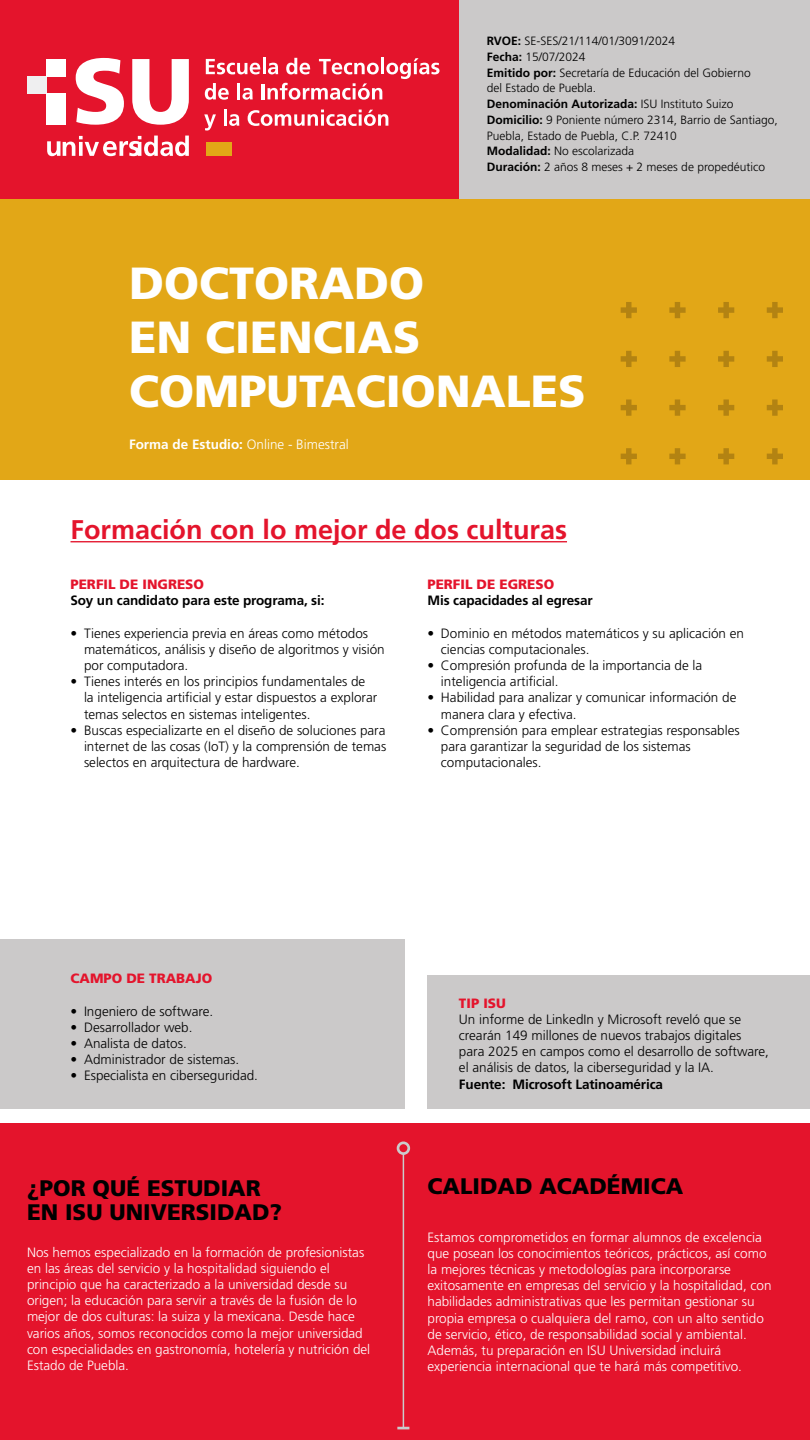
<style>
.page{position:relative;width:810px;height:1440px;background:#fff}
.page>*{position:absolute;margin:0;border:0;box-sizing:border-box;transform-origin:0 0}
.t1{font:900 45px/54px "Frutiger LT Std";color:#fff}
.t2{font:700 27px "Frutiger LT Std";color:#e4142c}
.t3{font:900 22.5px/24px "Frutiger LT Std";color:#000}
.t4{font:300 13.5px/16.2px "Frutiger LT Std";color:#000}
.t5{font:300 13.5px/16.2px "Frutiger LT Std";color:#fff}
.t6{font:700 13.5px "Frutiger LT Std";letter-spacing:-.01em;color:#000}
.t7{font:900 13.5px "Frutiger LT Std";color:#e4142c}
.t8{font:300 12px/15.8px "Frutiger LT Std";color:#000}
.s1{font-weight:700}
</style>
<div class="page">
<div style="left:0;top:0;width:477px;height:200px;background:#e4142c"></div>
<div style="left:459px;top:0;width:351px;height:206px;background:#cbc9c9"></div>
<div style="left:428px;top:975px;width:382px;height:133px;background:#cbc9c9"></div>
<div style="left:0;top:939px;width:405px;height:169px;background:#cbc9c9"></div>
<hr style="left:70px;top:541px;width:497px;height:1px;background:#e4142c">
<div style="left:0;top:1123px;width:810px;height:317px;background:#e4142c"></div>
<hr style="left:403px;top:1154px;width:1px;height:274px;background:#cbcbcc">
<div style="left:397px;top:1141px;width:13px;height:14px;border:3px solid #cbcbcc;border-radius:50%"></div>
<svg style="left:397px;top:1427px;width:12px;height:2px"></svg>
<div style="left:0;top:200px;width:810px;height:280px;background:#e2a717"></div>
<svg style="left:621px;top:302px;width:16px;height:16px"></svg>
<svg style="left:669px;top:302px;width:17px;height:16px"></svg>
<svg style="left:718px;top:302px;width:16px;height:16px"></svg>
<svg style="left:767px;top:302px;width:16px;height:16px"></svg>
<svg style="left:621px;top:448px;width:16px;height:16px"></svg>
<svg style="left:621px;top:400px;width:16px;height:16px"></svg>
<svg style="left:621px;top:351px;width:16px;height:16px"></svg>
<svg style="left:669px;top:448px;width:17px;height:16px"></svg>
<svg style="left:669px;top:400px;width:17px;height:16px"></svg>
<svg style="left:669px;top:351px;width:17px;height:16px"></svg>
<svg style="left:718px;top:448px;width:16px;height:16px"></svg>
<svg style="left:718px;top:400px;width:16px;height:16px"></svg>
<svg style="left:718px;top:351px;width:16px;height:16px"></svg>
<svg style="left:767px;top:448px;width:16px;height:16px"></svg>
<svg style="left:767px;top:400px;width:16px;height:16px"></svg>
<svg style="left:767px;top:351px;width:16px;height:16px"></svg>
<svg style="left:76px;top:58px;width:48px;height:67px"></svg>
<svg style="left:132px;top:59px;width:57px;height:66px"></svg>
<div style="left:27px;top:76px;width:19px;height:17px;background:#efeff0"></div>
<div style="left:46px;top:59px;width:20px;height:17px;background:#fff"></div>
<div style="left:46px;top:93px;width:20px;height:32px;background:#fff"></div>
<svg style="left:47px;top:136px;width:142px;height:20px"></svg>
<svg style="left:206px;top:59px;width:54px;height:15px"></svg>
<hr style="left:263px;top:58px;width:3px;height:16px;background:#fff">
<svg style="left:205px;top:83px;width:24px;height:17px"></svg>
<hr style="left:237px;top:83px;width:3px;height:16px;background:#fff">
<svg style="left:242px;top:88px;width:11px;height:12px"></svg>
<hr style="left:261px;top:84px;width:4px;height:15px;background:#fff">
<svg style="left:268px;top:58px;width:171px;height:42px"></svg>
<svg style="left:204px;top:114px;width:12px;height:17px"></svg>
<hr style="left:224px;top:109px;width:3px;height:17px;background:#fff">
<svg style="left:229px;top:114px;width:10px;height:12px"></svg>
<svg style="left:248px;top:110px;width:140px;height:16px"></svg>
<div style="left:206px;top:142px;width:26px;height:14px;background:#e2a717"></div>
<p class="t8" style="left:487px;top:33px;width:293px"><span class="s1">RVOE:</span> SE-SES/21/114/01/3091/2024<br><span class="s1">Fecha:</span> 15/07/2024<br><span class="s1">Emitido por:</span> Secretaría de Educación del Gobierno<br>del Estado de Puebla.<br><span class="s1">Denominación Autorizada:</span> ISU Instituto Suizo <span class="s1">Domicilio:</span> 9 Poniente número 2314, Barrio de Santiago, Puebla, Estado de Puebla, C.P. 72410<br><span class="s1">Modalidad:</span> No escolarizada<br><span class="s1">Duración:</span> 2 años 8 meses + 2 meses de propedéutico</p>
<h1 class="t1" style="left:129px;top:256px;width:458px">DOCTORADO<br>EN CIENCIAS<br>COMPUTACIONALES</h1>
<p class="t5" style="left:129px;top:436px;width:221px"><span class="s1">Forma de Estudio:</span> Online - Bimestral</p>
<h2 class="t2" style="left:70px;top:514px;width:498px">Formación con lo mejor de dos culturas</h2>
<p class="t7" style="left:70px;top:576px;width:135px">PERFIL DE INGRESO</p>
<p class="t6" style="left:70px;top:593px;width:256px">Soy un candidato para este programa, si:</p>
<p class="t4" style="left:84px;top:625px;width:302px;text-indent:-14px">• Tienes experiencia previa en áreas como métodos matemáticos, análisis y diseño de algoritmos y visión por computadora.</p>
<p class="t4" style="left:84px;top:674px;width:295px;text-indent:-14px">• Tienes interés en los principios fundamentales de la inteligencia artificial y estar dispuestos a explorar temas selectos en sistemas inteligentes.</p>
<p class="t4" style="left:84px;top:722px;width:304px;text-align:justify;text-indent:-14px">• Buscas especializarte en el diseño de soluciones para internet de las cosas (IoT) y la comprensión de temas selectos en arquitectura de hardware.</p>
<p class="t7" style="left:427px;top:576px;width:128px">PERFIL DE EGRESO</p>
<p class="t6" style="left:427px;top:593px;width:167px">Mis capacidades al egresar</p>
<p class="t4" style="left:441px;top:625px;width:305px;text-indent:-14px">• Dominio en métodos matemáticos y su aplicación en ciencias computacionales.</p>
<p class="t4" style="left:441px;top:657px;width:263px;text-indent:-14px">• Compresión profunda de la importancia de la inteligencia artificial.</p>
<p class="t4" style="left:441px;top:690px;width:297px;text-indent:-14px">• Habilidad para analizar y comunicar información de manera clara y efectiva.</p>
<p class="t4" style="left:441px;top:722px;width:300px;text-indent:-14px">• Comprensión para emplear estrategias responsables para garantizar la seguridad de los sistemas computacionales.</p>
<p class="t7" style="left:70px;top:970px;width:143px">CAMPO DE TRABAJO</p>
<p class="t4" style="left:70px;top:1003px;width:144px">• Ingeniero de software.</p>
<p class="t4" style="left:70px;top:1019px;width:124px">• Desarrollador web.</p>
<p class="t4" style="left:70px;top:1035px;width:118px">• Analista de datos.</p>
<p class="t4" style="left:70px;top:1052px;width:170px">• Administrador de sistemas.</p>
<p class="t4" style="left:70px;top:1068px;width:189px">• Especialista en ciberseguridad.</p>
<p class="t7" style="left:459px;top:995px;width:48px">TIP ISU</p>
<p class="t4" style="left:459px;top:1011px;width:312px">Un informe de LinkedIn y Microsoft reveló que se crearán 149 millones de nuevos trabajos digitales para 2025 en campos como el desarrollo de software, el análisis de datos, la ciberseguridad y la IA.</p>
<p class="t6" style="left:459px;top:1076px;width:206px">Fuente: Microsoft Latinoamérica</p>
<h3 class="t3" style="left:27px;top:1176px;width:257px">¿POR QUÉ ESTUDIAR<br>EN ISU UNIVERSIDAD?</h3>
<h3 class="t3" style="left:428px;top:1174px;width:257px">CALIDAD ACADÉMICA</h3>
<p class="t5" style="left:27px;top:1244px;width:345px">Nos hemos especializado en la formación de profesionistas en las áreas del servicio y la hospitalidad siguiendo el principio que ha caracterizado a la universidad desde su origen; la educación para servir a través de la fusión de lo mejor de dos culturas: la suiza y la mexicana. Desde hace varios años, somos reconocidos como la mejor universidad con especialidades en gastronomía, hotelería y nutrición del Estado de Puebla.</p>
<p class="t5" style="left:428px;top:1229px;width:346px">Estamos comprometidos en formar alumnos de excelencia que posean los conocimientos teóricos, prácticos, así como la mejores técnicas y metodologías para incorporarse exitosamente en empresas del servicio y la hospitalidad, con habilidades administrativas que les permitan gestionar su propia empresa o cualquiera del ramo, con un alto sentido de servicio, ético, de responsabilidad social y ambiental.<br>Además, tu preparación en ISU Universidad incluirá experiencia internacional que te hará más competitivo.</p>
</div>
